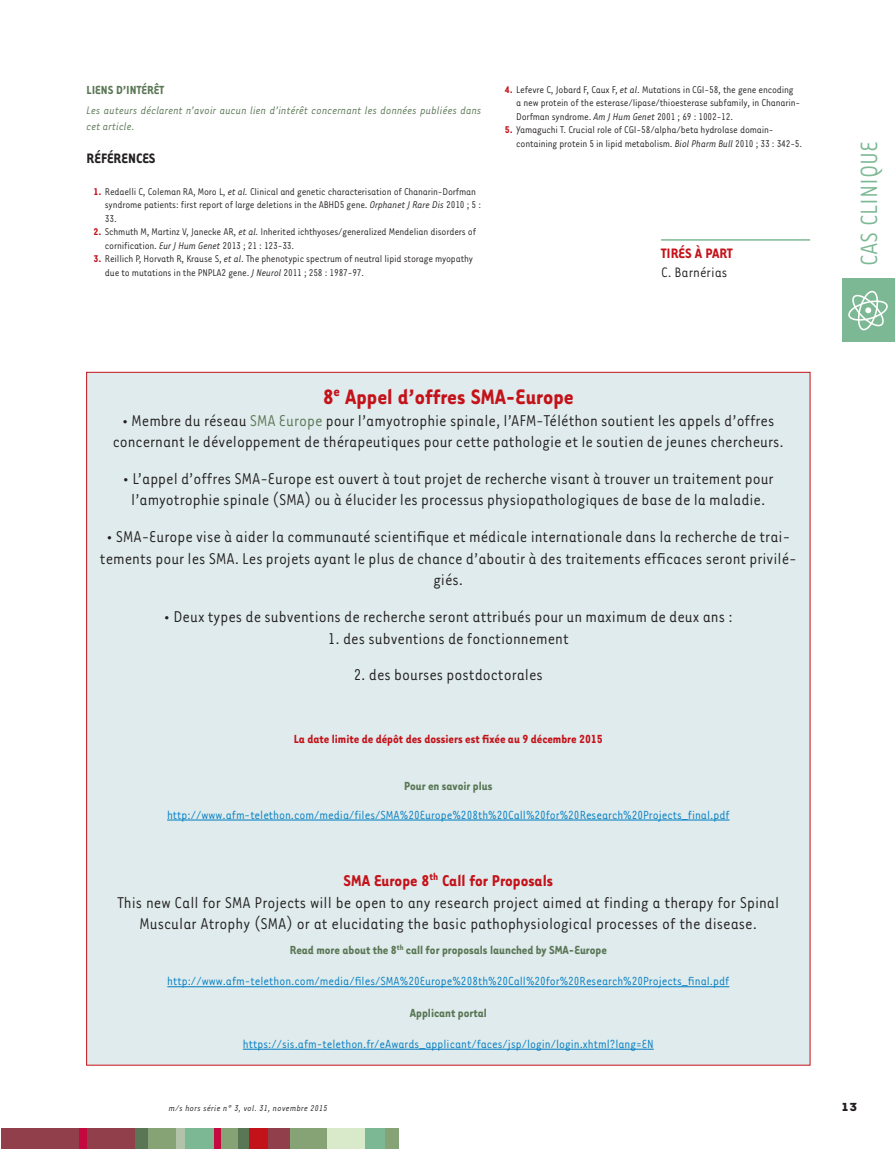
<style>
.page{position:relative;width:895px;height:1149px;background:#fff}
.page>*{position:absolute;margin:0;border:0;box-sizing:border-box;transform-origin:0 0}
.t1{font:27px "Tarzana Narrow";color:#7db894}
.t2{font:700 24px "Tarzana Narrow";color:#c4121a}
.t3{font:18px/21.6px "Tarzana Narrow";color:#231f20;text-align:center}
.t4{font:15.75px "Tarzana Narrow";color:#231f20}
.t5{font:700 15.75px "Tarzana Narrow";color:#231f20}
.t6{font:700 15.75px "Tarzana Narrow";color:#c4121a}
.t7{font:13.5px "Tarzana Narrow";color:#007cc2}
.t8{font:700 13.5px "Tarzana Narrow";color:#5a7755}
.t9{font:700 13.5px "Tarzana Narrow";color:#c4121a}
.t10{font:700 13.5px "Tarzana Wide";color:#231f20}
.t11{font:italic 12.45px/15.9px "Tarzana Narrow";color:#5a7755}
.t12{font:11.25px/13.5px "Tarzana Narrow";letter-spacing:-.015em;color:#231f20}
.t13{font:italic 9.75px "Tarzana Narrow";letter-spacing:.025em;color:#231f20}
.s1{font-weight:700;color:#c4121a}
.s2{font-style:italic}
.s3{color:#5a7755}
</style>
<div class="page">
<div style="left:2px;top:1128px;width:134px;height:20px;background:#913f4b"></div>
<div style="left:236px;top:1128px;width:14px;height:20px;background:#5a7755"></div>
<div style="left:80px;top:1128px;width:7px;height:20px;background:#c40941"></div>
<div style="left:135px;top:1128px;width:21px;height:20px;background:#5a7755"></div>
<div style="left:148px;top:1128px;width:30px;height:20px;background:#86a375"></div>
<div style="left:177px;top:1128px;width:8px;height:20px;background:#b3c3aa"></div>
<div style="left:185px;top:1128px;width:29px;height:20px;background:#7db894"></div>
<div style="left:219px;top:1128px;width:18px;height:20px;background:#86a375"></div>
<div style="left:214px;top:1128px;width:6px;height:20px;background:#c40941"></div>
<div style="left:250px;top:1128px;width:27px;height:20px;background:#c4121a"></div>
<div style="left:288px;top:1128px;width:39px;height:20px;background:#86a375"></div>
<div style="left:268px;top:1128px;width:21px;height:20px;background:#913f4b"></div>
<div style="left:327px;top:1128px;width:39px;height:20px;background:#d9eaca"></div>
<div style="left:366px;top:1128px;width:20px;height:20px;background:#7db894"></div>
<div style="left:385px;top:1128px;width:14px;height:20px;background:#86a375"></div>
<div style="left:841px;top:277px;width:53px;height:64px;background:#7db894"></div>
<svg style="left:848px;top:291px;width:40px;height:39px"></svg>
<hr style="left:661px;top:239px;width:148px;height:1px;background:#7db894">
<div style="left:87px;top:372px;width:722px;height:692px;background:#dfebec"></div>
<hr style="left:167px;top:819px;width:562px;height:1px;background:#007cc2">
<hr style="left:167px;top:986px;width:562px;height:1px;background:#007cc2">
<hr style="left:243px;top:1048px;width:410px;height:1px;background:#007cc2">
<p class="t8" style="left:87px;top:86px;width:79px">LIENS D’INTÉRÊT</p>
<p class="t11" style="left:87px;top:104px;width:396px">Les auteurs déclarent n’avoir aucun lien d’intérêt concernant les données publiées dans cet article.</p>
<p class="t5" style="left:87px;top:153px;width:70px">RÉFÉRENCES</p>
<p class="t12" style="left:105px;top:186px;width:377px;text-indent:-11px"><span class="s1">1.</span> Redaelli C, Coleman RA, Moro L, <span class="s2">et al.</span> Clinical and genetic characterisation of Chanarin-Dorfman syndrome patients: first report of large deletions in the ABHD5 gene. <span class="s2">Orphanet J Rare Dis</span> 2010 ; 5 :<br>33.</p>
<p class="t12" style="left:105px;top:226px;width:372px;text-indent:-11px"><span class="s1">2.</span> Schmuth M, Martinz V, Janecke AR, <span class="s2">et al.</span> Inherited ichthyoses/generalized Mendelian disorders of cornification. <span class="s2">Eur J Hum Genet</span> 2013 ; 21 : 123-33.</p>
<p class="t12" style="left:105px;top:253px;width:369px;text-indent:-11px"><span class="s1">3.</span> Reillich P, Horvath R, Krause S, <span class="s2">et al</span>. The phenotypic spectrum of neutral lipid storage myopathy due to mutations in the PNPLA2 gene. <span class="s2">J Neurol</span> 2011 ; 258 : 1987-97.</p>
<p class="t12" style="left:516px;top:84px;width:285px;text-indent:-11px"><span class="s1">4.</span> Lefevre C, Jobard F, Caux F, <span class="s2">et al</span>. Mutations in CGI-58, the gene encoding a new protein of the esterase/lipase/thioesterase subfamily, in Chanarin-<br>Dorfman syndrome. <span class="s2">Am J Hum Genet</span> 2001 ; 69 : 1002-12.</p>
<p class="t12" style="left:516px;top:124px;width:287px;text-indent:-11px"><span class="s1">5.</span> Yamaguchi T. Crucial role of CGI-58/alpha/beta hydrolase domain&shy;containing protein 5 in lipid metabolism. <span class="s2">Biol Pharm Bull</span> 2010 ; 33 : 342-5.</p>
<p class="t6" style="left:661px;top:248px;width:73px">TIRÉS À PART</p>
<p class="t4" style="left:661px;top:266px;width:68px">C. Barnérias</p>
<h2 class="t2" style="left:323px;top:389px;width:252px">8<sup>e</sup> Appel d’offres SMA-Europe</h2>
<p class="t3" style="left:113px;top:411px;width:672px">• Membre du réseau <span class="s3">SMA Europe</span> pour l’amyotrophie spinale, l’AFM-Téléthon soutient les appels d’offres concernant le développement de thérapeutiques pour cette pathologie et le soutien de jeunes chercheurs.</p>
<p class="t3" style="left:123px;top:469px;width:652px">• L’appel d’offres SMA-Europe est ouvert à tout projet de recherche visant à trouver un traitement pour l’amyotrophie spinale (SMA) ou à élucider les processus physiopathologiques de base de la maladie.</p>
<p class="t3" style="left:100px;top:527px;width:698px">• SMA-Europe vise à aider la communauté scientifique et médicale internationale dans la recherche de trai&shy;tements pour les SMA. Les projets ayant le plus de chance d’aboutir à des traitements efficaces seront privilé&shy;giés.</p>
<p class="t3" style="left:164px;top:607px;width:570px">• Deux types de subventions de recherche seront attribués pour un maximum de deux ans :</p>
<p class="t3" style="left:328px;top:628px;width:242px">1. des subventions de fonctionnement</p>
<p class="t3" style="left:353px;top:665px;width:191px">2. des bourses postdoctorales</p>
<p class="t9" style="left:294px;top:734px;width:310px">La date limite de dépôt des dossiers est fixée au 9 décembre 2015</p>
<p class="t8" style="left:404px;top:781px;width:90px">Pour en savoir plus</p>
<p class="t7" style="left:167px;top:809px;width:564px">http://www.afm-telethon.com/media/files/SMA%20Europe%208th%20Call%20for%20Research%20Projects_final.pdf</p>
<p class="t3" style="left:117px;top:871px;width:663px"><span class="s1">SMA Europe 8</span><sup>th</sup> <span class="s1">Call for Proposals<br></span>This new Call for SMA Projects will be open to any research project aimed at finding a therapy for Spinal<br>Muscular Atrophy (SMA) or at elucidating the basic pathophysiological processes of the disease.</p>
<p class="t8" style="left:289px;top:945px;width:319px">Read more about the 8<sup>th</sup> call for proposals launched by SMA-Europe</p>
<p class="t7" style="left:167px;top:976px;width:563px">http://www.afm-telethon.com/media/files/SMA%20Europe%208th%20Call%20for%20Research%20Projects_final.pdf</p>
<p class="t8" style="left:410px;top:1007px;width:78px">Applicant portal</p>
<p class="t7" style="left:243px;top:1038px;width:412px">https://sis.afm-telethon.fr/eAwards_applicant/faces/jsp/login/login.xhtml?lang=EN</p>
<h1 class="t1" style="left:860px;top:266px;width:126px;rotate:-90deg">CAS CLINIQUE</h1>
<p class="t13" style="left:169px;top:1104px;width:160px">m/s hors série n° 3, vol. 31, novembre 2015</p>
<p class="t10" style="left:840px;top:1102px;width:18px">13</p>
</div>
